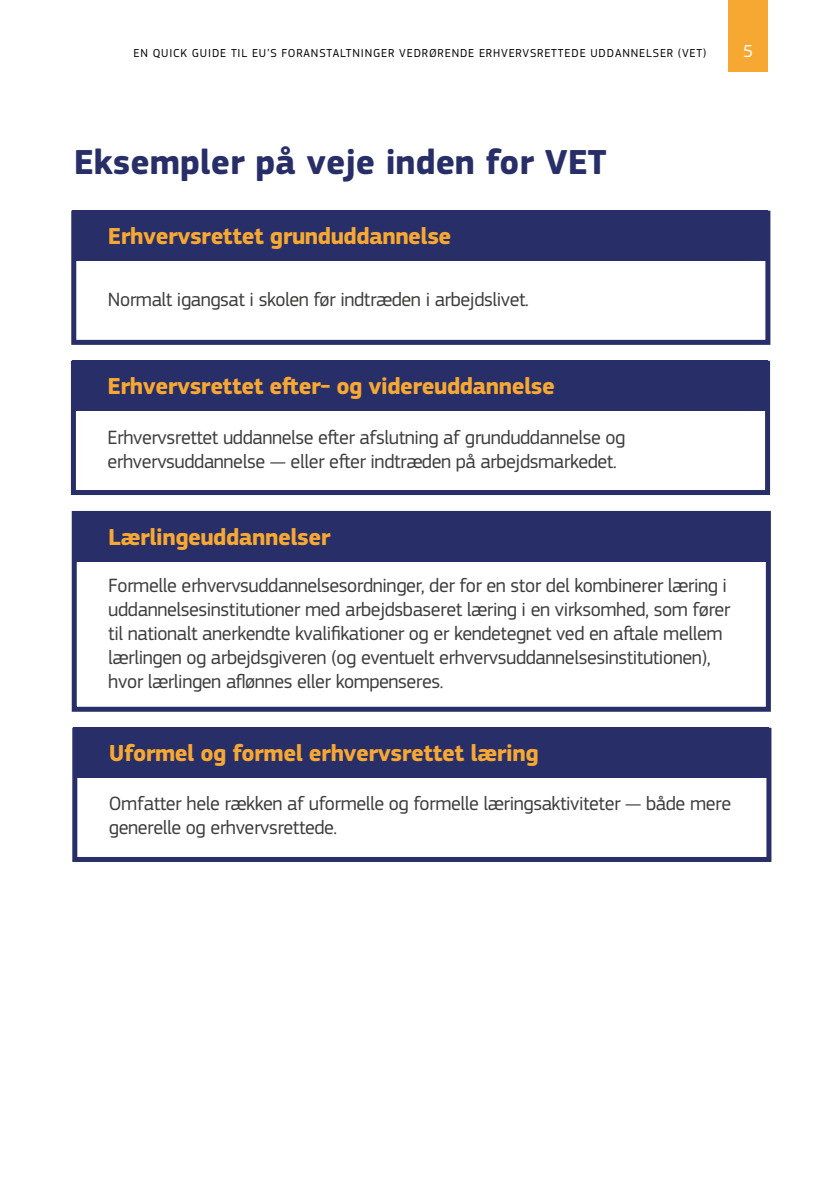
<style>
.page{position:relative;width:840px;height:1191px;background:#fff}
.page>*{position:absolute;margin:0;border:0;box-sizing:border-box;transform-origin:0 0}
.section_heading{font:700 36px "EC Square Sans Pro";color:#282e67}
.Body_text{font:700 24px "EC Square Sans Pro";letter-spacing:-.02em;color:#f7a833}
.Body_text-2{font:20px/24px "EC Square Sans Pro";letter-spacing:-.02em;color:#3c3c3b}
.t1{font:18px "EC Square Sans Pro";color:#fff}
.t2{font:12px "EC Square Sans Pro";letter-spacing:.07em;color:#000}
</style>
<div class="page">
<div style="left:727px;top:0;width:40px;height:72px;background:#f7a833"></div>
<div style="left:71px;top:211px;width:699px;height:134px;border:5px solid #282e67"></div>
<div style="left:72px;top:511px;width:698px;height:200px;border:5px solid #282e67"></div>
<div style="left:71px;top:361px;width:698px;height:134px;border:5px solid #282e67"></div>
<div style="left:72px;top:727px;width:699px;height:135px;border:5px solid #282e67"></div>
<div style="left:72px;top:211px;width:695px;height:50px;background:#282e67"></div>
<div style="left:72px;top:511px;width:696px;height:50px;background:#282e67"></div>
<div style="left:72px;top:361px;width:695px;height:50px;background:#282e67"></div>
<div style="left:73px;top:727px;width:695px;height:51px;background:#282e67"></div>
<p class="t2" style="left:133px;top:46px;width:574px">EN QUICK GUIDE TIL EU’S FORANSTALTNINGER VEDRØRENDE ERHVERVSRETTEDE UDDANNELSER (VET)</p>
<p class="t1" style="left:742px;top:40px;width:12px">5</p>
<h2 class="section_heading" style="left:74px;top:140px;width:534px">Eksempler på veje inden for VET</h2>
<p class="Body_text" style="left:108px;top:222px;width:345px">Erhvervsrettet grunduddannelse</p>
<p class="Body_text-2" style="left:108px;top:287px;width:422px">Normalt igangsat i skolen før indtræden i arbejdslivet.</p>
<p class="Body_text" style="left:107px;top:372px;width:448px">Erhvervsrettet efter- og videreuddannelse</p>
<p class="Body_text-2" style="left:107px;top:426px;width:519px">Erhvervsrettet uddannelse efter afslutning af grunduddannelse og erhvervsuddannelse — eller efter indtræden på arbejdsmarkedet.</p>
<p class="Body_text" style="left:108px;top:522px;width:224px">Lærlingeuddannelser</p>
<p class="Body_text-2" style="left:108px;top:574px;width:623px">Formelle erhvervsuddannelsesordninger, der for en stor del kombinerer læring i uddannelsesinstitutioner med arbejdsbaseret læring i en virksomhed, som fører til nationalt anerkendte kvalifikationer og er kendetegnet ved en aftale mellem lærlingen og arbejdsgiveren (og eventuelt erhvervsuddannelsesinstitutionen), hvor lærlingen aflønnes eller kompenseres.</p>
<p class="Body_text" style="left:109px;top:739px;width:431px">Uformel og formel erhvervsrettet læring</p>
<p class="Body_text-2" style="left:109px;top:792px;width:623px">Omfatter hele rækken af uformelle og formelle læringsaktiviteter — både mere generelle og erhvervsrettede.</p>
</div>
